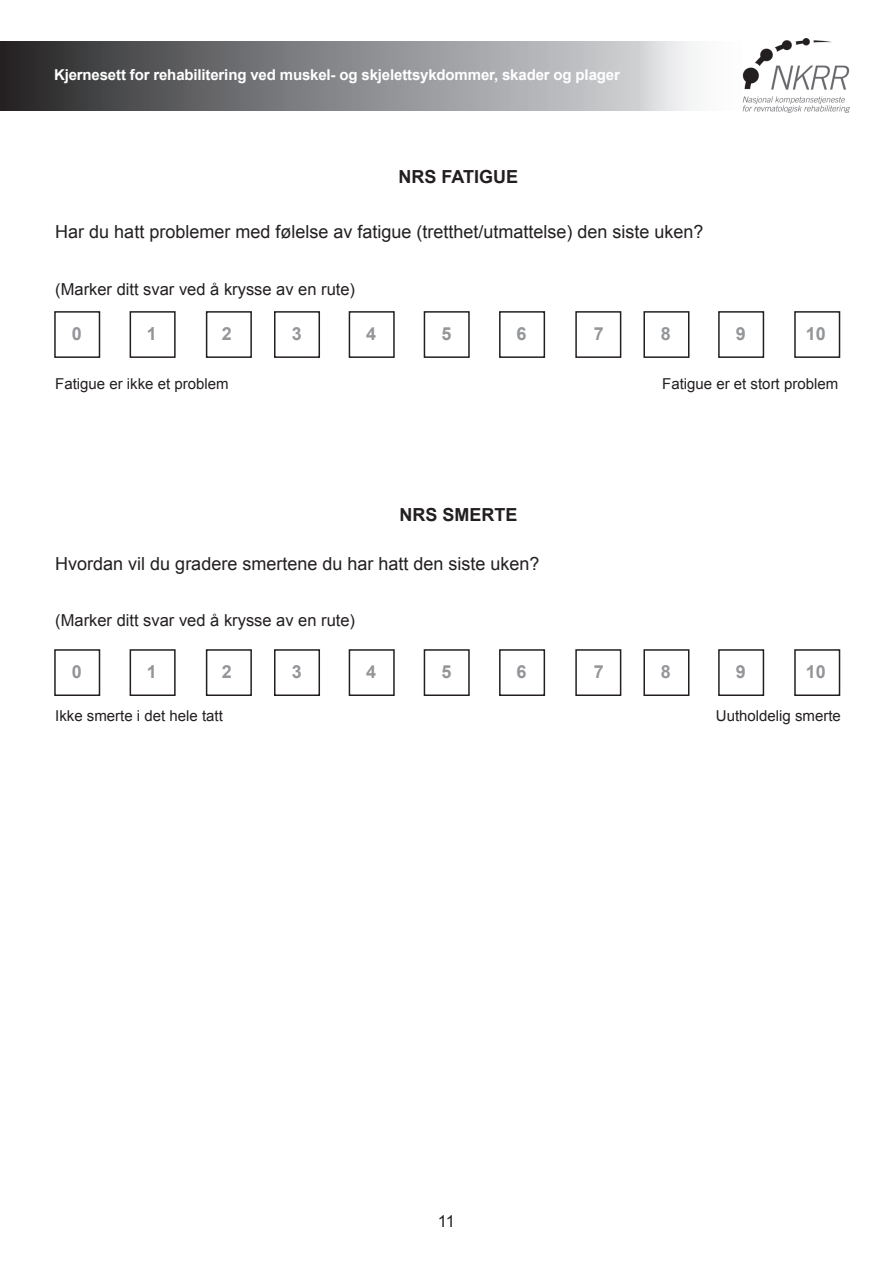
<style>
.page{position:relative;width:893px;height:1263px;background:#fff}
.page>*{position:absolute;margin:0;border:0;box-sizing:border-box;transform-origin:0 0}
.t1{font:18px "Arial";color:#231f20}
.t2{font:700 18px "Arial";color:#939598}
.t3{font:700 18px "Arial";color:#231f20}
.t4{font:16.5px "Arial";color:#231f20}
.t5{font:15px "Arial";color:#231f20}
.t6{font:700 15px "Arial";letter-spacing:-.01em;color:#fff}
</style>
<div class="page">
<div style="left:794px;top:311px;width:46px;height:47px;border:2px solid #231f20"></div>
<div style="left:718px;top:311px;width:46px;height:47px;border:2px solid #231f20"></div>
<div style="left:643px;top:311px;width:46px;height:47px;border:2px solid #231f20"></div>
<div style="left:575px;top:311px;width:46px;height:47px;border:2px solid #231f20"></div>
<div style="left:499px;top:311px;width:46px;height:47px;border:2px solid #231f20"></div>
<div style="left:424px;top:311px;width:46px;height:47px;border:2px solid #231f20"></div>
<div style="left:349px;top:311px;width:46px;height:47px;border:2px solid #231f20"></div>
<div style="left:274px;top:311px;width:46px;height:47px;border:2px solid #231f20"></div>
<div style="left:206px;top:311px;width:46px;height:47px;border:2px solid #231f20"></div>
<div style="left:130px;top:311px;width:46px;height:47px;border:2px solid #231f20"></div>
<div style="left:54px;top:311px;width:46px;height:47px;border:2px solid #231f20"></div>
<img style="left:0;top:42px;width:850px;height:69px">
<img style="left:743px;top:38px;width:106px;height:75px">
<div style="left:794px;top:649px;width:46px;height:47px;border:2px solid #231f20"></div>
<div style="left:718px;top:649px;width:46px;height:47px;border:2px solid #231f20"></div>
<div style="left:643px;top:649px;width:46px;height:47px;border:2px solid #231f20"></div>
<div style="left:575px;top:649px;width:46px;height:47px;border:2px solid #231f20"></div>
<div style="left:499px;top:649px;width:46px;height:47px;border:2px solid #231f20"></div>
<div style="left:424px;top:649px;width:46px;height:47px;border:2px solid #231f20"></div>
<div style="left:349px;top:649px;width:46px;height:47px;border:2px solid #231f20"></div>
<div style="left:274px;top:649px;width:46px;height:47px;border:2px solid #231f20"></div>
<div style="left:206px;top:649px;width:46px;height:47px;border:2px solid #231f20"></div>
<div style="left:130px;top:649px;width:46px;height:47px;border:2px solid #231f20"></div>
<div style="left:54px;top:649px;width:46px;height:47px;border:2px solid #231f20"></div>
<p class="t6" style="left:54px;top:65px;width:567px">Kjernesett for rehabilitering ved muskel- og skjelettsykdommer, skader og plager</p>
<p class="t3" style="left:399px;top:165px;width:121px">NRS FATIGUE</p>
<p class="t1" style="left:55px;top:220px;width:650px">Har du hatt problemer med følelse av fatigue (tretthet/utmattelse) den siste uken?</p>
<p class="t4" style="left:55px;top:278px;width:301px">(Marker ditt svar ved å krysse av en rute)</p>
<p class="t2" style="left:72px;top:322px;width:12px">0</p>
<p class="t2" style="left:147px;top:322px;width:12px">1</p>
<p class="t2" style="left:222px;top:322px;width:12px">2</p>
<p class="t2" style="left:292px;top:322px;width:12px">3</p>
<p class="t2" style="left:366px;top:322px;width:12px">4</p>
<p class="t2" style="left:441px;top:322px;width:12px">5</p>
<p class="t2" style="left:516px;top:322px;width:12px">6</p>
<p class="t2" style="left:594px;top:322px;width:12px">7</p>
<p class="t2" style="left:661px;top:322px;width:12px">8</p>
<p class="t2" style="left:736px;top:322px;width:12px">9</p>
<p class="t2" style="left:806px;top:322px;width:22px">10</p>
<p class="t5" style="left:55px;top:374px;width:175px">Fatigue er ikke et problem</p>
<p class="t5" style="left:662px;top:374px;width:177px">Fatigue er et stort problem</p>
<p class="t3" style="left:399px;top:503px;width:120px">NRS SMERTE</p>
<p class="t1" style="left:55px;top:552px;width:486px">Hvordan vil du gradere smertene du har hatt den siste uken?</p>
<p class="t4" style="left:55px;top:610px;width:301px">(Marker ditt svar ved å krysse av en rute)</p>
<p class="t2" style="left:72px;top:660px;width:12px">0</p>
<p class="t2" style="left:147px;top:660px;width:12px">1</p>
<p class="t2" style="left:222px;top:660px;width:12px">2</p>
<p class="t2" style="left:292px;top:660px;width:12px">3</p>
<p class="t2" style="left:366px;top:660px;width:12px">4</p>
<p class="t2" style="left:441px;top:660px;width:12px">5</p>
<p class="t2" style="left:516px;top:660px;width:12px">6</p>
<p class="t2" style="left:594px;top:660px;width:12px">7</p>
<p class="t2" style="left:661px;top:660px;width:12px">8</p>
<p class="t2" style="left:736px;top:660px;width:12px">9</p>
<p class="t2" style="left:806px;top:660px;width:22px">10</p>
<p class="t5" style="left:55px;top:706px;width:169px">Ikke smerte i det hele tatt</p>
<p class="t5" style="left:716px;top:706px;width:127px">Uutholdelig smerte</p>
<p class="t4" style="left:438px;top:1211px;width:19px">11</p>
</div>
